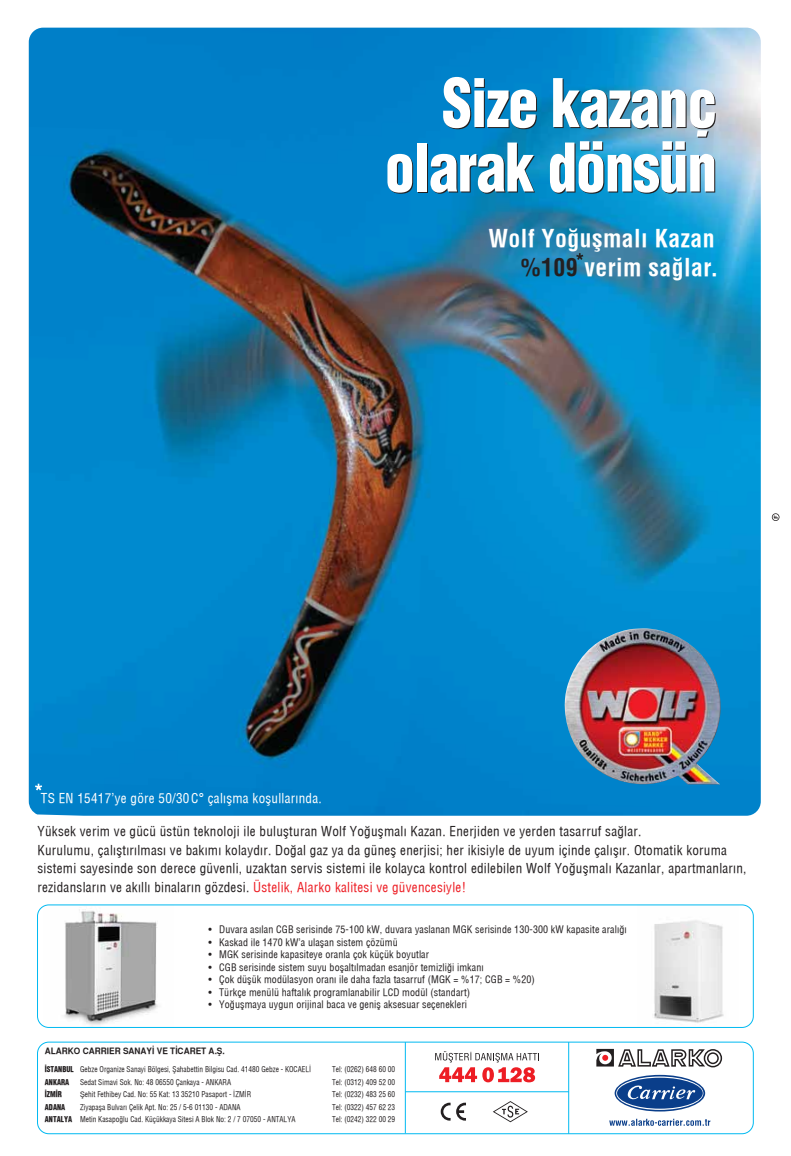
<style>
.page{position:relative;width:791px;height:1156px;background:#fff}
.page>*{position:absolute;margin:0;border:0;box-sizing:border-box;transform-origin:0 0}
.t1{font:900 condensed 65.25px/64.4px "Helvetica";letter-spacing:-.02em;color:#fff;text-align:right;scale:.91 1}
.t2{font:700 condensed 23.62px/29.4px "Helvetica";letter-spacing:.02em;color:#fff;text-align:right}
.t3{font:13.12px/18.6px "Helvetica Condensed";letter-spacing:.02em;color:#231f20}
.t4{font:13.12px "Helvetica Condensed";letter-spacing:.02em;color:#fff}
.t5{font:10px "Helvetica Condensed";letter-spacing:.01em;color:#231f20}
.t6{font:700 8.75px "Helvetica";color:#231f20;scale:.95 1}
.t7{font:7.75px "Helvetica Condensed";color:#231f20;scale:.95 1}
.t8{font:900 condensed 7.75px "Helvetica";color:#231f20;scale:.95 1}
.s1{color:#231f20}
.s2{color:#ed1d24}
.s3{font-family:"Helvetica";font-weight:900;font-stretch:condensed}
.s4{font-family:"Helvetica Neue East A Roman"}
</style>
<div class="page">
<img style="left:29px;top:28px;width:731px;height:787px">
<svg style="left:771px;top:513px;width:8px;height:8px"></svg>
<img style="left:560px;top:628px;width:162px;height:156px">
<img style="left:654px;top:920px;width:70px;height:103px">
<img style="left:43px;top:906px;width:115px;height:121px">
<div style="left:37px;top:904px;width:716px;height:123px;border:1px solid #00b9f1;border-radius:11px"></div>
<hr style="left:405px;top:1041px;width:1px;height:91px;background:#00b9f1">
<hr style="left:568px;top:1041px;width:1px;height:92px;background:#00b9f1">
<hr style="left:405px;top:1091px;width:163px;height:1px;background:#00b9f1">
<div style="left:37px;top:1041px;width:716px;height:92px;border:1px solid #00b9f1;border-radius:11px"></div>
<svg style="left:440px;top:1102px;width:10px;height:18px"></svg>
<svg style="left:456px;top:1102px;width:10px;height:18px"></svg>
<svg style="left:493px;top:1101px;width:34px;height:20px"></svg>
<svg style="left:435px;top:1051px;width:104px;height:31px"></svg>
<svg style="left:614px;top:1074px;width:90px;height:37px"></svg>
<svg style="left:596px;top:1048px;width:125px;height:19px"></svg>
<svg style="left:609px;top:1118px;width:101px;height:7px"></svg>
<svg style="left:444px;top:78px;width:93px;height:51px;background:#134b6a"></svg>
<svg style="left:388px;top:155px;width:25px;height:39px"></svg>
<div style="left:418px;top:143px;width:9px;height:49px;background:#231f20"></div>
<svg style="left:431px;top:143px;width:103px;height:51px;background:#13506d"></svg>
<svg style="left:550px;top:79px;width:165px;height:115px;background:#34657d"></svg>
<svg style="left:576px;top:253px;width:7px;height:7px"></svg>
<svg style="left:35px;top:783px;width:7px;height:7px"></svg>
<h1 class="t1" style="left:385px;top:70px;width:366px">Size kazanc olarak dönsün</h1>
<h2 class="t2" style="left:488px;top:223px;width:231px">Wolf Yoğuşmalı Kazan <span class="s1">%109</span> verim sağlar.</h2>
<p class="t4" style="left:41px;top:790px;width:282px">TS EN 15417’ye göre 50/30C° çalışma koşullarında.</p>
<p class="t3" style="left:38px;top:821px;width:710px">Yüksek verim ve gücü üstün teknoloji ile buluşturan Wolf Yoğuşmalı Kazan. Enerjiden ve yerden tasarruf sağlar.<br>Kurulumu, çalıştırılması ve bakımı kolaydır. Doğal gaz ya da güneş enerjisi; her ikisiyle de uyum içinde çalışır. Otomatik koruma sistemi sayesinde son derece güvenli, uzaktan servis sistemi ile kolayca kontrol edilebilen Wolf Yoğuşmalı Kazanlar, apartmanların, rezidansların ve akıllı binaların gözdesi. <span class="s2">Üstelik, Alarko kalitesi ve güvencesiyle!</span></p>
<p class="t5" style="left:208px;top:923px;width:419px">• Duvara asılan CGB serisinde 75-100 kW, duvara yaslanan MGK serisinde 130-300 kW kapasite aralığı</p>
<p class="t5" style="left:208px;top:935px;width:190px">• Kaskad ile 1470 kW’a ulaşan sistem çözümü</p>
<p class="t5" style="left:208px;top:948px;width:222px">• MGK serisinde kapasiteye oranla çok küçük boyutlar</p>
<p class="t5" style="left:208px;top:960px;width:276px">• CGB serisinde sistem suyu boşaltılmadan esanjör temizliği imkanı</p>
<p class="t5" style="left:208px;top:973px;width:327px">• Çok düşük modülasyon oranı ile daha fazla tasarruf (MGK = %17; CGB = %20)</p>
<p class="t5" style="left:208px;top:985px;width:263px">• Türkçe menülü haftalık programlanabilir LCD modül (standart)</p>
<p class="t5" style="left:208px;top:998px;width:260px">• Yoğuşmaya uygun orijinal baca ve geniş aksesuar seçenekleri</p>
<p class="t6" style="left:45px;top:1045px;width:191px">ALARKO CARRIER SANAY‹ VE T‹CARET A.Ş.</p>
<p class="t7" style="left:45px;top:1064px;width:282px"><span class="s3">‹STANBUL</span> Gebze Organize Sanayi Bölgesi, Şahabettin Bilgisu Cad. 41480 Gebze - KOCAEL‹</p>
<p class="t7" style="left:332px;top:1064px;width:68px">Tel: (0262) 648 60 00</p>
<p class="t8" style="left:45px;top:1076px;width:27px">ANKARA</p>
<p class="t7" style="left:80px;top:1076px;width:160px">Sedat Simavi Sok. No: 48 06550 Çankaya - ANKARA</p>
<p class="t7" style="left:332px;top:1076px;width:68px">Tel: (0312) 409 52 00</p>
<p class="t8" style="left:45px;top:1089px;width:20px">‹ZM‹R</p>
<p class="t7" style="left:80px;top:1089px;width:181px"><span class="s4">Ş</span>ehit Fethibey Cad. No: 55 Kat: 13 35210 Pasaport - ‹ZM‹R</p>
<p class="t7" style="left:332px;top:1089px;width:68px">Tel: (0232) 483 25 60</p>
<p class="t8" style="left:45px;top:1101px;width:23px">ADANA</p>
<p class="t7" style="left:80px;top:1101px;width:170px">Ziyapaşa Bulvar› Çelik Apt. No: 25 / 5-6 01130 - ADANA</p>
<p class="t7" style="left:332px;top:1101px;width:68px">Tel: (0322) 457 62 23</p>
<p class="t7" style="left:45px;top:1114px;width:265px"><span class="s3">ANTALYA</span> Metin Kasapoğlu Cad. Küçükkaya Sitesi A Blok No: 2 / 7 07050 - ANTALYA</p>
<p class="t7" style="left:332px;top:1114px;width:68px">Tel: (0242) 322 00 29</p>
</div>
